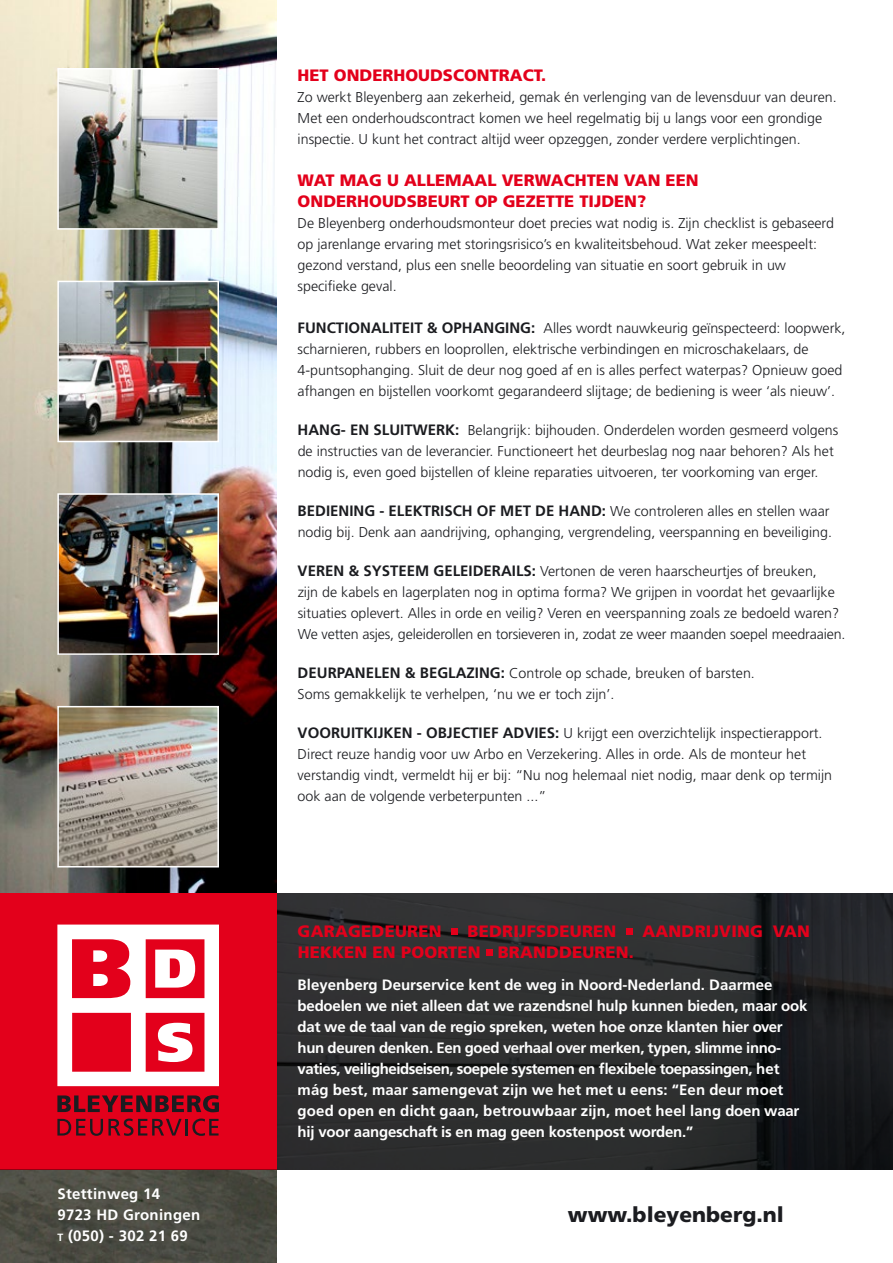
<style>
.page{position:relative;width:893px;height:1263px;background:#fff}
.page>*{position:absolute;margin:0;border:0;box-sizing:border-box;transform-origin:0 0}
.t1{font:900 21px "Frutiger";color:#1b1c20}
.t2{font:900 16.5px/21px "Frutiger";color:#e3001b}
.t3{font:700 15px/21px "Frutiger";letter-spacing:-.015em;color:#fff}
.t4{font:700 15px "Frutiger";color:#1b1c20}
.t5{font:700 15px/21px "Frutiger";letter-spacing:.02em;color:#fff}
.t6{font:300 14.25px/21px "Frutiger";color:#1b1c20}
.s1{font-size:10.5px}
.s2{font-weight:700;font-size:15px}
.s3{font-weight:300;font-size:14.25px}
</style>
<div class="page">
<img style="left:0;top:0;width:276px;height:893px">
<svg style="left:276px;top:893px;width:617px;height:276px;background:#292a2b"></svg>
<div style="left:0;top:893px;width:276px;height:276px;background:#e3001b"></div>
<svg style="left:57px;top:1095px;width:162px;height:17px"></svg>
<svg style="left:57px;top:1118px;width:125px;height:18px"></svg>
<hr style="left:185px;top:1119px;width:3px;height:16px;background:#1b1c20">
<svg style="left:192px;top:1118px;width:27px;height:18px"></svg>
<svg style="left:57px;top:924px;width:162px;height:162px"></svg>
<div style="left:451px;top:928px;width:7px;height:7px;background:#e3001b"></div>
<div style="left:626px;top:928px;width:7px;height:7px;background:#e3001b"></div>
<div style="left:486px;top:949px;width:6px;height:7px;background:#e3001b"></div>
<img style="left:60px;top:496px;width:156px;height:156px">
<div style="left:57px;top:493px;width:162px;height:162px;border:2px solid #fff"></div>
<img style="left:60px;top:284px;width:156px;height:155px">
<div style="left:57px;top:281px;width:162px;height:161px;border:2px solid #fff"></div>
<img style="left:60px;top:71px;width:156px;height:156px">
<div style="left:57px;top:68px;width:162px;height:162px;border:2px solid #fff"></div>
<div style="left:0;top:1169px;width:276px;height:94px;background:#4c4d43"></div>
<img style="left:60px;top:709px;width:156px;height:155px">
<div style="left:57px;top:706px;width:162px;height:161px;border:2px solid #fff"></div>
<p class="t5" style="left:57px;top:1183px;width:144px">Stettinweg 14<br>9723 HD Groningen <span class="s1">t</span> (050) - 302 21 69</p>
<p class="t2" style="left:298px;top:64px;width:250px">HET ONDERHOUDSCONTRACT.</p>
<p class="t6" style="left:298px;top:86px;width:540px">Zo werkt Bleyenberg aan zekerheid, gemak én verlenging van de levensduur van deuren.<br>Met een onderhoudscontract komen we heel regelmatig bij u langs voor een grondige inspectie. U kunt het contract altijd weer opzeggen, zonder verdere verplichtingen.</p>
<p class="t2" style="left:298px;top:169px;width:402px">WAT MAG U ALLEMAAL VERWACHTEN VAN EEN<br>ONDERHOUDSBEURT OP GEZETTE TIJDEN?</p>
<p class="t6" style="left:298px;top:212px;width:538px">De Bleyenberg onderhoudsmonteur doet precies wat nodig is. Zijn checklist is gebaseerd op jarenlange ervaring met storingsrisico’s en kwaliteitsbehoud. Wat zeker meespeelt: gezond verstand, plus een snelle beoordeling van situatie en soort gebruik in uw specifieke geval.</p>
<p class="t6" style="left:298px;top:317px;width:549px"><span class="s2">FUNCTIONALITEIT &amp; OPHANGING:</span> Alles wordt nauwkeurig geïnspecteerd: loopwerk, scharnieren, rubbers en looprollen, elektrische verbindingen en microschakelaars, de 4-puntsophanging. Sluit de deur nog goed af en is alles perfect waterpas? Opnieuw goed afhangen en bijstellen voorkomt gegarandeerd slijtage; de bediening is weer ‘als nieuw’.</p>
<p class="t6" style="left:298px;top:419px;width:542px"><span class="s2">HANG- EN SLUITWERK:</span> Belangrijk: bijhouden. Onderdelen worden gesmeerd volgens de instructies van de leverancier. Functioneert het deurbeslag nog naar behoren? Als het nodig is, even goed bijstellen of kleine reparaties uitvoeren, ter voorkoming van erger.</p>
<p class="t4" style="left:298px;top:502px;width:533px">BEDIENING - ELEKTRISCH OF MET DE HAND: <span class="s3">We controleren alles en stellen waar</span></p>
<p class="t6" style="left:298px;top:521px;width:536px">nodig bij. Denk aan aandrijving, ophanging, vergrendeling, veerspanning en beveiliging.</p>
<p class="t6" style="left:298px;top:560px;width:549px"><span class="s2">VEREN &amp; SYSTEEM GELEIDERAILS:</span> Vertonen de veren haarscheurtjes of breuken,<br>zijn de kabels en lagerplaten nog in optima forma? We grijpen in voordat het gevaarlijke situaties oplevert. Alles in orde en veilig? Veren en veerspanning zoals ze -bedoeld waren?<br>We vetten asjes, geleiderollen en torsieveren in, zodat ze weer maanden soepel meedraaien.</p>
<p class="t6" style="left:298px;top:662px;width:459px"><span class="s2">DEURPANELEN &amp; BEGLAZING:</span> Controle op schade, breuken of barsten.<br>Soms gemakkelijk te verhelpen, ‘nu we er toch zijn’.</p>
<p class="t6" style="left:298px;top:722px;width:536px"><span class="s2">VOORUITKIJKEN - OBJECTIEF ADVIES:</span> U krijgt een overzichtelijk inspectierapport.<br>Direct reuze handig voor uw Arbo en Verzekering. Alles in orde. Als de monteur het verstandig vindt, vermeldt hij er bij: “Nu nog helemaal niet nodig, maar denk op termijn ook aan de volgende verbeterpunten ...”</p>
<p class="t2" style="left:298px;top:921px;width:145px">GARAGEDEUREN</p>
<p class="t2" style="left:467px;top:921px;width:150px">BEDRIJFSDEUREN</p>
<p class="t2" style="left:642px;top:921px;width:169px">AANDRIJVING VAN</p>
<p class="t2" style="left:298px;top:942px;width:338px">HEKKEN EN POORTEN BRANDDEUREN.</p>
<p class="t3" style="left:298px;top:974px;width:511px">Bleyenberg Deurservice kent de weg in Noord-Nederland. Daarmee bedoelen we niet alleen dat we razendsnel hulp kunnen bieden, maar ook dat we de taal van de regio spreken, weten hoe onze klanten hier over hun deuren denken. Een goed verhaal over merken, typen, slimme inno&shy;vaties, veiligheidseisen, soepele systemen en flexibele toepassingen, het mág best, maar samengevat zijn we het met u eens: “Een deur moet goed open en dicht gaan, betrouwbaar zijn, moet heel lang doen waar hij voor aangeschaft is en mag geen kostenpost worden.”</p>
<h1 class="t1" style="left:568px;top:1202px;width:217px">www.bleyenberg.nl</h1>
</div>
